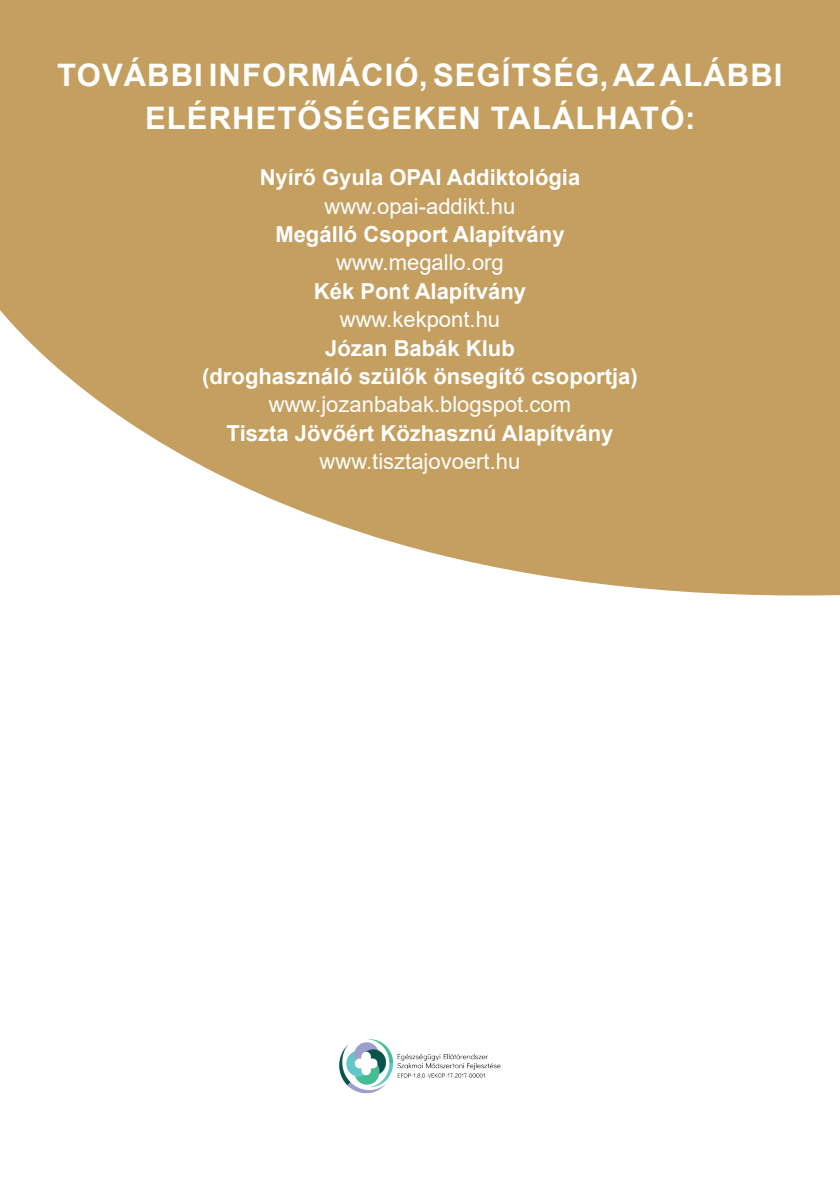
<style>
.page{position:relative;width:840px;height:1191px;background:#fff}
.page>*{position:absolute;margin:0;border:0;box-sizing:border-box;transform-origin:0 0}
.t1{font:700 31px/42.6px "Arial";letter-spacing:.035em;color:#fff;text-align:center}
.t2{font:700 22px/28.4px "Arial";color:#fff;text-align:center}
.t3{font:22px "Arial";color:#fff}
</style>
<div class="page">
<svg style="left:0;top:0;width:839px;height:596px;background:#cbab74"></svg>
<img style="left:339px;top:1039px;width:162px;height:55px">
<h1 class="t1" style="left:57px;top:54px;width:726px">TOVÁBBI INFORMÁCIÓ, SEGÍTSÉG, AZ ALÁBBI<br>ELÉRHETŐSÉGEKEN TALÁLHATÓ:</h1>
<p class="t2" style="left:259px;top:164px;width:322px">Nyírő Gyula OPAI Addiktológia</p>
<p class="t3" style="left:324px;top:191px;width:192px">www.opai-addikt.hu</p>
<p class="t2" style="left:275px;top:220px;width:290px">Megálló Csoport Alapítvány</p>
<p class="t3" style="left:336px;top:248px;width:169px">www.megallo.org</p>
<p class="t2" style="left:314px;top:277px;width:213px">Kék Pont Alapítvány</p>
<p class="t3" style="left:339px;top:304px;width:162px">www.kekpont.hu</p>
<p class="t2" style="left:202px;top:334px;width:437px">Józan Babák Klub<br>(droghasználó szülők önsegítő csoportja)</p>
<p class="t3" style="left:269px;top:389px;width:304px">www.jozanbabak.blogspot.com</p>
<p class="t2" style="left:226px;top:419px;width:388px">Tiszta Jövőért Közhasznú Alapítvány</p>
<p class="t3" style="left:319px;top:446px;width:202px">www.tisztajovoert.hu</p>
</div>
